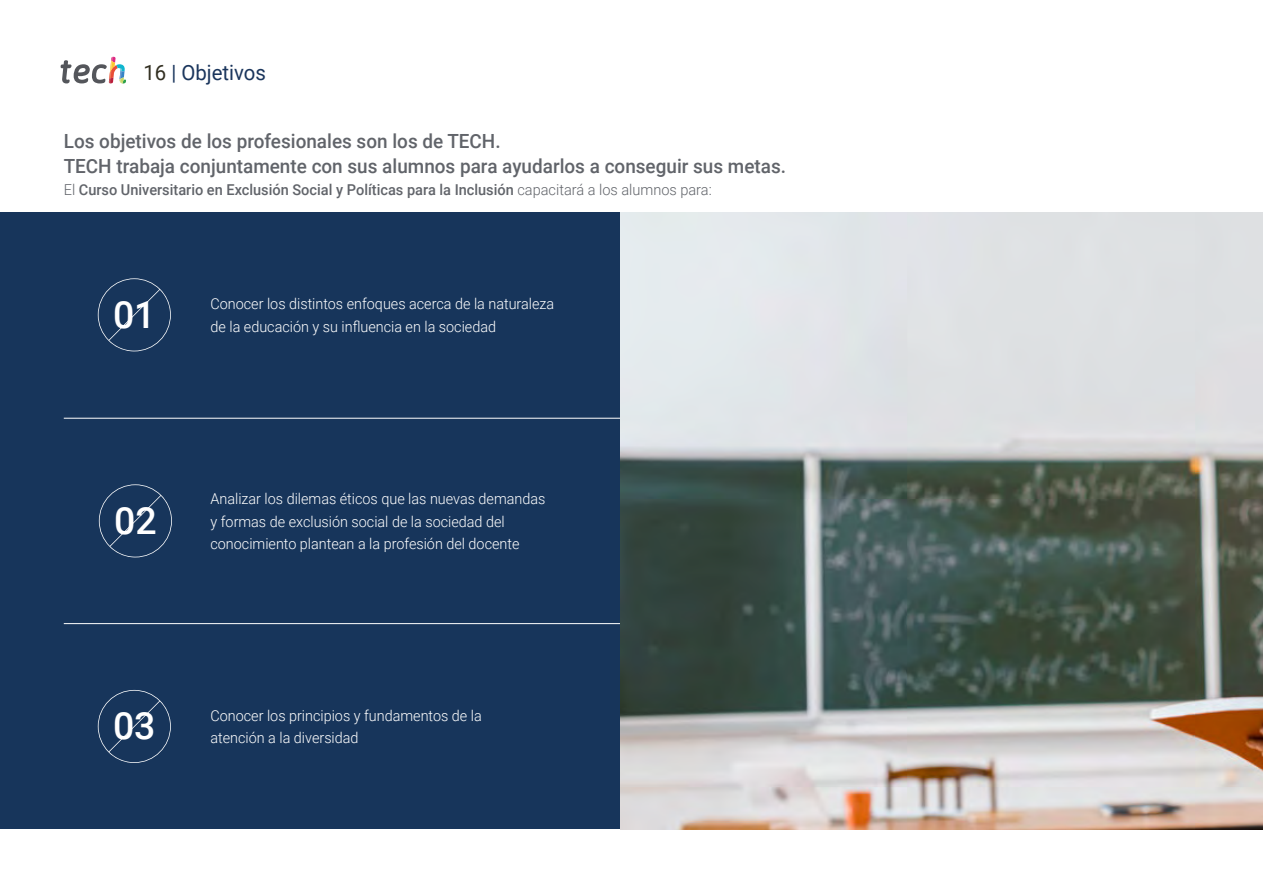
<style>
.page{position:relative;width:1263px;height:893px;background:#fff}
.page>*{position:absolute;margin:0;border:0;box-sizing:border-box;transform-origin:0 0}
.t1{font:500 37.5px "Roboto";color:#fff}
.t2{font:21px "Roboto";color:#1a355c}
.t3{font:500 19.5px/25.5px "Roboto";color:#61646a}
.t4{font:300 15px/22.5px "Roboto";color:#fff;scale:.96 1}
.t5{font:500 15px "Roboto";color:#61646a}
.s1{color:#312e20}
.s2{font-weight:300}
</style>
<div class="page">
<svg style="left:61px;top:57px;width:65px;height:27px"></svg>
<div style="left:0;top:213px;width:621px;height:616px;background:#17355b"></div>
<svg style="left:98px;top:278px;width:73px;height:73px"></svg>
<svg style="left:98px;top:690px;width:73px;height:73px"></svg>
<svg style="left:99px;top:484px;width:73px;height:73px"></svg>
<hr style="left:64px;top:418px;width:1199px;height:1px;background:#fff">
<hr style="left:64px;top:623px;width:1199px;height:1px;background:#fff">
<img style="left:621px;top:213px;width:642px;height:616px">
<h2 class="t2" style="left:144px;top:57px;width:124px"><span class="s1">16</span> | Objetivos</h2>
<h3 class="t3" style="left:64px;top:127px;width:724px">Los objetivos de los profesionales son los de TECH.<br>TECH trabaja conjuntamente con sus alumnos para ayudarlos a conseguir sus metas.</h3>
<p class="t5" style="left:64px;top:179px;width:649px"><span class="s2">El</span> Curso Universitario en Exclusión Social y Políticas para la Inclusión <span class="s2">capacitará a los alumnos para:</span></p>
<h1 class="t1" style="left:113px;top:288px;width:44px">01</h1>
<p class="t4" style="left:210px;top:292px;width:360px">Conocer los distintos enfoques acerca de la naturaleza</p>
<p class="t4" style="left:210px;top:315px;width:299px">de la educación y su influencia en la sociedad</p>
<h1 class="t1" style="left:114px;top:494px;width:44px">02</h1>
<p class="t4" style="left:210px;top:487px;width:350px">Analizar los dilemas éticos que las nuevas demandas y formas de exclusión social de la sociedad del conocimiento plantean a la profesión del docente</p>
<h1 class="t1" style="left:113px;top:699px;width:44px">03</h1>
<p class="t4" style="left:210px;top:704px;width:284px">Conocer los principios y fundamentos de la atención a la diversidad</p>
</div>
